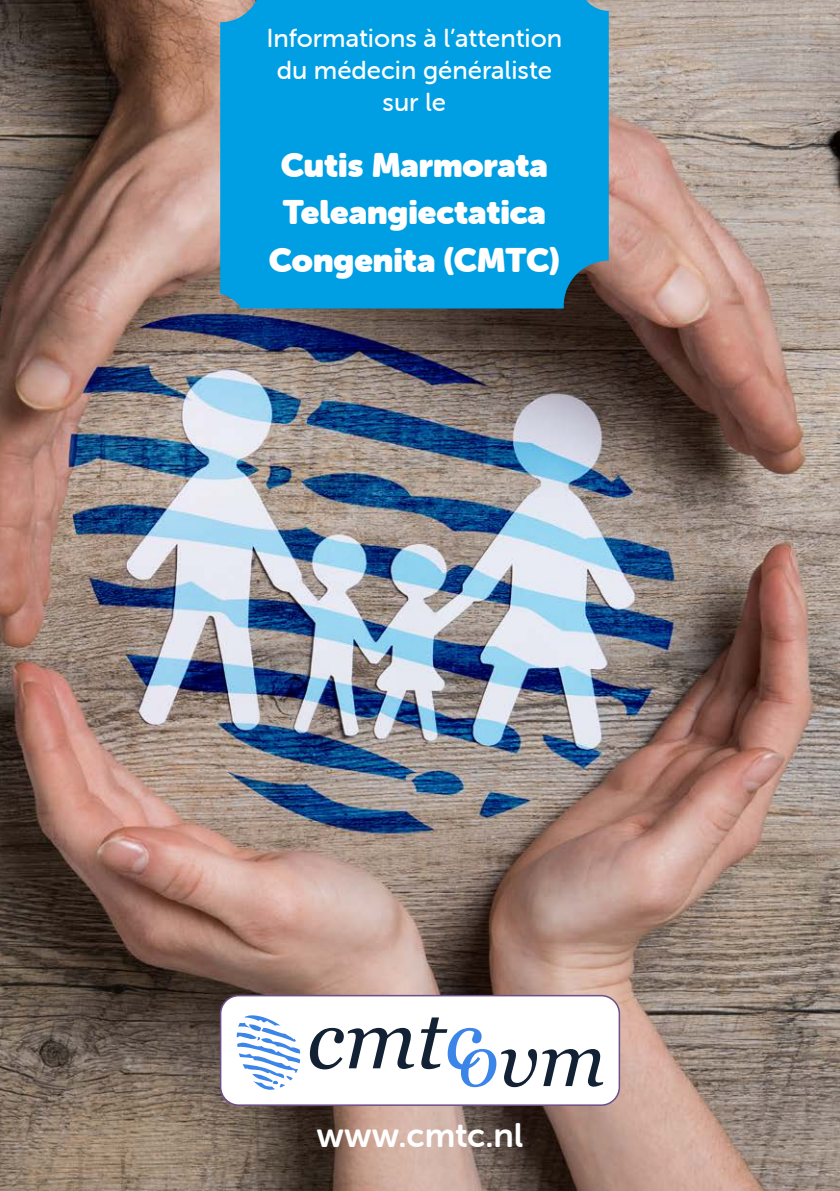
<style>
.page{position:relative;width:840px;height:1191px;background:#fff}
.page>*{position:absolute;margin:0;border:0;box-sizing:border-box;transform-origin:0 0}
.t1{font:34px "Museo Sans Rounded 700";color:#fff}
.t2{font:33.4px/47.4px "Museo Sans Rounded";color:#fff;text-align:center}
.t3{font:26px/32px "Museo Sans Rounded 500";color:#fff;text-align:center}
</style>
<div class="page">
<img style="left:0;top:0;width:839px;height:1191px">
<div style="left:220px;top:0;width:388px;height:308px;background:#009fe3"></div>
<div style="left:220px;top:995px;width:399px;height:110px;background:#fff;border-radius:18px"></div>
<div style="left:220px;top:995px;width:399px;height:111px;border:2px solid #6e4e8b;border-radius:18px"></div>
<svg style="left:310px;top:1028px;width:104px;height:41px"></svg>
<svg style="left:421px;top:1017px;width:115px;height:70px"></svg>
<svg style="left:542px;top:1049px;width:61px;height:37px"></svg>
<svg style="left:236px;top:1015px;width:64px;height:75px"></svg>
<p class="t3" style="left:266px;top:23px;width:297px">Informations à l’attention du médecin généraliste sur le</p>
<p class="t2" style="left:269px;top:142px;width:292px">Cutis Marmorata<br>Teleangiectatica<br>Congenita (CMTC)</p>
<h1 class="t1" style="left:316px;top:1116px;width:208px">www.cmtc.nl</h1>
</div>
